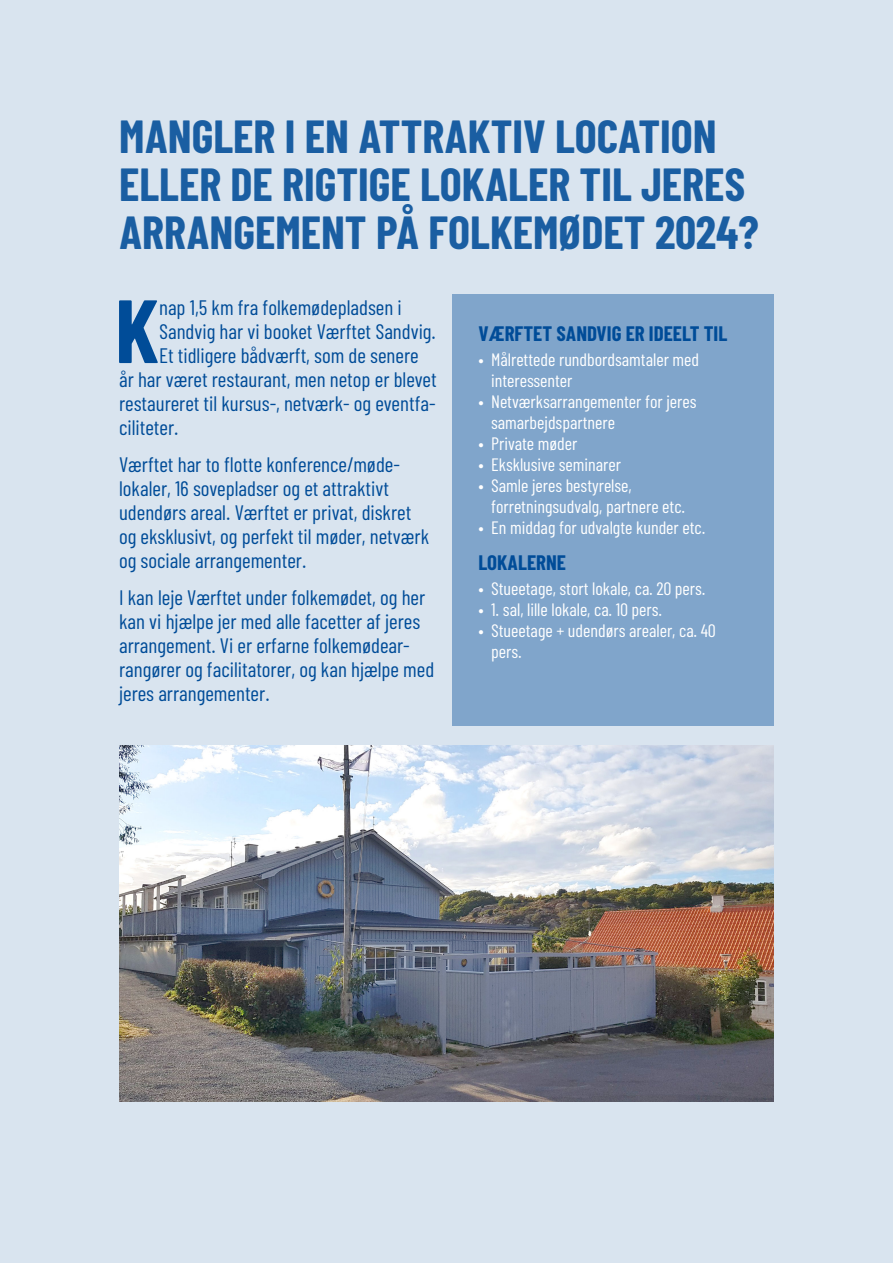
<style>
.page{position:relative;width:893px;height:1263px;background:#d9e4ef}
.page>*{position:absolute;margin:0;border:0;box-sizing:border-box;transform-origin:0 0}
.folkemøde_body{font:700 89.55px "Barlow Condensed";color:#004c98}
.Title_stor{font:700 46.5px/48px "Barlow Condensed";color:#1a5ea2}
.folkemøde_body-2{font:21px/24px "Barlow Condensed";color:#004c98}
.t1{font:700 21px "Barlow Condensed";color:#004c98}
.t2{font:18px/21px "Barlow Condensed";color:#fff}
</style>
<div class="page">
<img style="left:119px;top:746px;width:655px;height:355px">
<div style="left:453px;top:294px;width:321px;height:431px;background:#80a5cb"></div>
<p class="Title_stor" style="left:119px;top:111px;width:641px">MANGLER I EN ATTRAKTIV LOCATION<br>ELLER DE RIGTIGE LOKALER TIL JERES<br>ARRANGEMENT PÅ FOLKEMØDET 2024?</p>
<p class="folkemøde_body" style="left:115px;top:275px;width:45px">K</p>
<p class="folkemøde_body-2" style="left:159px;top:295px;width:244px">nap 1,5 km fra folkemødepladsen i</p>
<p class="folkemøde_body-2" style="left:159px;top:319px;width:278px">Sandvig har vi booket Værftet Sandvig.</p>
<p class="folkemøde_body-2" style="left:159px;top:343px;width:261px">Et tidligere bådværft, som de senere</p>
<p class="folkemøde_body-2" style="left:119px;top:367px;width:319px">år har været restaurant, men netop er blevet</p>
<p class="folkemøde_body-2" style="left:119px;top:391px;width:318px">restaureret til kursus-, netværk- og eventfa-</p>
<p class="folkemøde_body-2" style="left:119px;top:415px;width:61px">ciliteter.</p>
<p class="folkemøde_body-2" style="left:119px;top:452px;width:312px">Værftet har to flotte konference/møde&shy;lokaler, 16 sovepladser og et attraktivt udendørs areal. Værftet er privat, diskret og eksklusivt, og perfekt til møder, netværk og sociale arrangementer.</p>
<p class="folkemøde_body-2" style="left:119px;top:584px;width:317px">I kan leje Værftet under folkemødet, og her kan vi hjælpe jer med alle facetter af jeres arrangement. Vi er erfarne folkemødear&shy;rangører og facilitatorer, og kan hjælpe med jeres arrangementer.</p>
<p class="t1" style="left:478px;top:320px;width:250px">VÆRFTET SANDVIG ER IDEELT TIL</p>
<p class="t2" style="left:491px;top:348px;width:209px;text-indent:-13px">• Målrettede rundbordsamtaler med interessenter</p>
<p class="t2" style="left:491px;top:390px;width:207px;text-indent:-13px">• Netværksarrangementer for jeres samarbejdspartnere</p>
<p class="t2" style="left:478px;top:432px;width:101px">• Private møder</p>
<p class="t2" style="left:478px;top:453px;width:144px">• Eksklusive seminarer</p>
<p class="t2" style="left:491px;top:474px;width:196px;text-indent:-13px">• Samle jeres bestyrelse, forretningsudvalg, partnere etc.</p>
<p class="t2" style="left:478px;top:516px;width:229px">• En middag for udvalgte kunder etc.</p>
<p class="t1" style="left:478px;top:549px;width:89px">LOKALERNE</p>
<p class="t2" style="left:478px;top:578px;width:229px">• Stueetage, stort lokale, ca. 20 pers.</p>
<p class="t2" style="left:478px;top:599px;width:185px">• 1. sal, lille lokale, ca. 10 pers.</p>
<p class="t2" style="left:491px;top:620px;width:226px;text-indent:-13px">• Stueetage + udendørs arealer, ca. 40 pers.</p>
</div>
